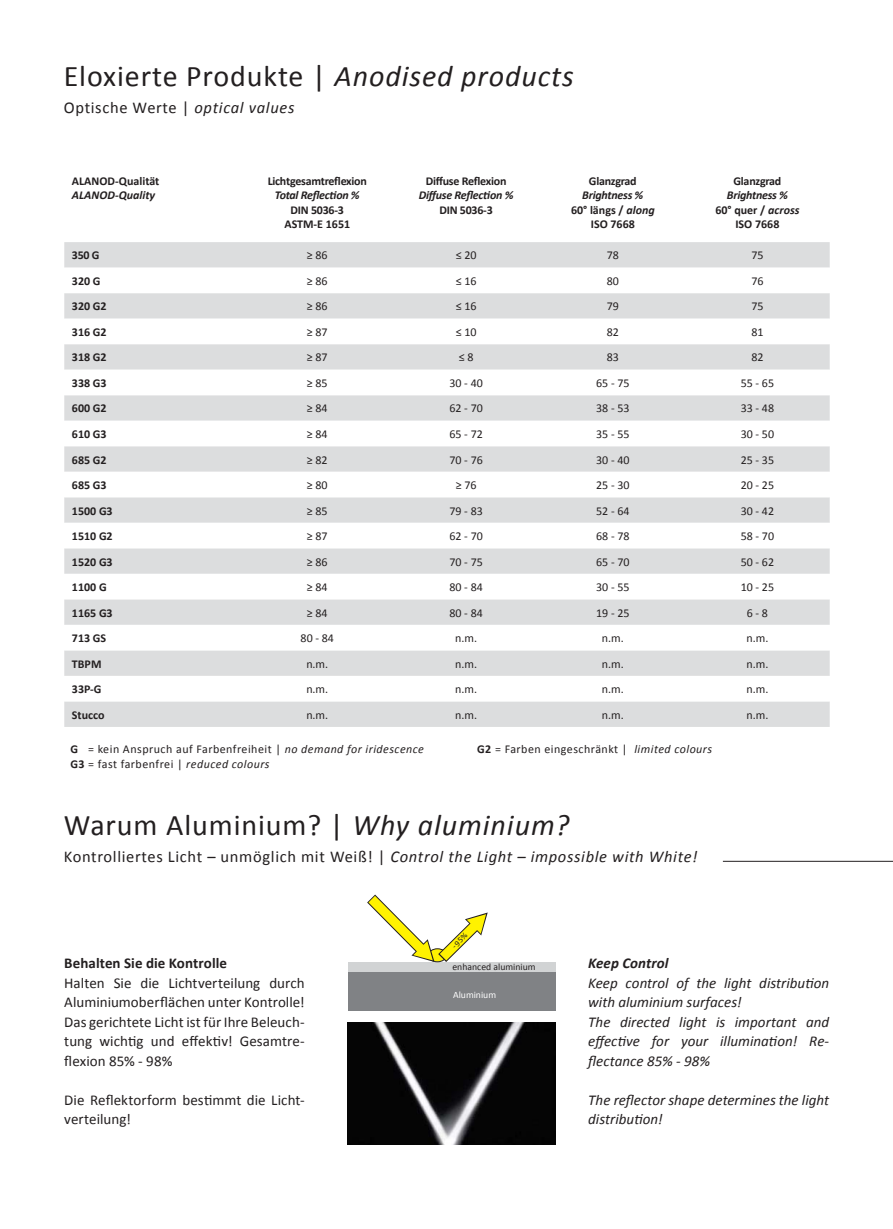
<style>
.page{position:relative;width:893px;height:1229px;background:#fff}
.page>*{position:absolute;margin:0;border:0;box-sizing:border-box;transform-origin:0 0}
.t1{font:30px "Calibri";letter-spacing:.03em;color:#231f20}
.t2{font:16.5px "Calibri";letter-spacing:.04em;color:#231f20}
.t3{font:15px/19.5px "Calibri";color:#231f20;text-align:justify}
.t4{font:italic 15px/19.5px "Calibri";color:#231f20}
.t5{font:700 15px "Calibri";letter-spacing:.005em;color:#231f20}
.t6{font:italic 700 15px "Calibri";letter-spacing:.005em;color:#231f20}
.t7{font:12px "Calibri";color:#231f20}
.t8{font:700 12px/14.4px "Calibri";color:#231f20;text-align:center}
.t9{font:12px "Calibri";letter-spacing:.04em;color:#231f20}
.t10{font:italic 700 12px/14.4px "Calibri";letter-spacing:-.02em;color:#231f20;text-align:center}
.t11{font:700 12px "Calibri";letter-spacing:-.02em;color:#231f20}
.t12{font:italic 700 12px "Calibri";color:#231f20}
.t13{font:9.75px "Calibri";color:#231f20}
.t14{font:9.75px "Calibri";color:#fff}
.t15{font:8.25px "Calibri";color:#231f20}
.s1{font-style:italic}
.s2{font-style:normal}
.s3{font-weight:700}
</style>
<div class="page">
<div style="left:64px;top:242px;width:766px;height:485px;background:#dcddde"></div>
<svg style="left:64px;top:268px;width:766px;height:433px"></svg>
<img style="left:348px;top:1023px;width:207px;height:121px">
<div style="left:348px;top:962px;width:207px;height:14px;background:#d1d3d4"></div>
<svg style="left:367px;top:894px;width:121px;height:68px"></svg>
<div style="left:348px;top:972px;width:207px;height:38px;background:#808285"></div>
<hr style="left:723px;top:861px;width:170px;height:1px;background:#231f20">
<h1 class="t1" style="left:64px;top:64px;width:511px">Eloxierte Produkte | <span class="s1">Anodised products</span></h1>
<h2 class="t2" style="left:64px;top:101px;width:232px">Optische Werte | <span class="s1">optical values</span></h2>
<p class="t8" style="left:72px;top:175px;width:89px">ALANOD-Qualität</p>
<p class="t12" style="left:72px;top:190px;width:85px">ALANOD-Quality</p>
<p class="t11" style="left:268px;top:176px;width:101px">Lichtgesamtreflexion</p>
<p class="t10" style="left:275px;top:189px;width:86px">Total Reflection %</p>
<p class="t8" style="left:284px;top:203px;width:67px">DIN 5036-3<br>ASTM-E 1651</p>
<p class="t11" style="left:426px;top:176px;width:82px">Diffuse Reflexion</p>
<p class="t10" style="left:419px;top:189px;width:96px">Diffuse Reflection %</p>
<p class="t8" style="left:439px;top:203px;width:55px">DIN 5036-3</p>
<p class="t11" style="left:589px;top:176px;width:49px">Glanzgrad</p>
<p class="t10" style="left:571px;top:189px;width:85px">Brightness %<br><span class="s2">60° längs /</span> along<br><span class="s2">ISO 7668</span></p>
<p class="t11" style="left:733px;top:176px;width:49px">Glanzgrad</p>
<p class="t10" style="left:715px;top:189px;width:86px">Brightness %<br><span class="s2">60° quer /</span> across<br><span class="s2">ISO 7668</span></p>
<p class="t8" style="left:72px;top:249px;width:29px">350 G</p>
<p class="t7" style="left:307px;top:250px;width:22px">≥ 86</p>
<p class="t7" style="left:456px;top:250px;width:22px">≤ 20</p>
<p class="t7" style="left:607px;top:250px;width:14px">78</p>
<p class="t7" style="left:751px;top:250px;width:14px">75</p>
<p class="t8" style="left:72px;top:275px;width:30px">320 G</p>
<p class="t7" style="left:307px;top:276px;width:22px">≥ 86</p>
<p class="t7" style="left:456px;top:276px;width:22px">≤ 16</p>
<p class="t7" style="left:607px;top:276px;width:14px">80</p>
<p class="t7" style="left:751px;top:276px;width:14px">76</p>
<p class="t8" style="left:72px;top:300px;width:36px">320 G2</p>
<p class="t7" style="left:307px;top:301px;width:22px">≥ 86</p>
<p class="t7" style="left:456px;top:301px;width:22px">≤ 16</p>
<p class="t7" style="left:607px;top:301px;width:14px">79</p>
<p class="t7" style="left:751px;top:301px;width:14px">75</p>
<p class="t8" style="left:72px;top:326px;width:36px">316 G2</p>
<p class="t7" style="left:307px;top:327px;width:22px">≥ 87</p>
<p class="t7" style="left:456px;top:327px;width:22px">≤ 10</p>
<p class="t7" style="left:607px;top:327px;width:14px">82</p>
<p class="t7" style="left:751px;top:327px;width:14px">81</p>
<p class="t8" style="left:72px;top:351px;width:36px">318 G2</p>
<p class="t7" style="left:307px;top:352px;width:22px">≥ 87</p>
<p class="t7" style="left:459px;top:352px;width:16px">≤ 8</p>
<p class="t7" style="left:607px;top:352px;width:14px">83</p>
<p class="t7" style="left:751px;top:352px;width:14px">82</p>
<p class="t8" style="left:72px;top:377px;width:36px">338 G3</p>
<p class="t7" style="left:307px;top:378px;width:22px">≥ 85</p>
<p class="t7" style="left:449px;top:378px;width:35px">30 - 40</p>
<p class="t7" style="left:596px;top:378px;width:35px">65 - 75</p>
<p class="t7" style="left:741px;top:378px;width:35px">55 - 65</p>
<p class="t8" style="left:72px;top:402px;width:36px">600 G2</p>
<p class="t7" style="left:307px;top:403px;width:22px">≥ 84</p>
<p class="t7" style="left:449px;top:403px;width:35px">62 - 70</p>
<p class="t7" style="left:596px;top:403px;width:35px">38 - 53</p>
<p class="t7" style="left:741px;top:403px;width:35px">33 - 48</p>
<p class="t8" style="left:72px;top:428px;width:36px">610 G3</p>
<p class="t7" style="left:307px;top:429px;width:22px">≥ 84</p>
<p class="t7" style="left:449px;top:429px;width:35px">65 - 72</p>
<p class="t7" style="left:596px;top:429px;width:35px">35 - 55</p>
<p class="t7" style="left:741px;top:429px;width:35px">30 - 50</p>
<p class="t8" style="left:72px;top:453px;width:36px">685 G2</p>
<p class="t7" style="left:307px;top:454px;width:22px">≥ 82</p>
<p class="t7" style="left:449px;top:454px;width:35px">70 - 76</p>
<p class="t7" style="left:596px;top:454px;width:35px">30 - 40</p>
<p class="t7" style="left:741px;top:454px;width:35px">25 - 35</p>
<p class="t8" style="left:72px;top:479px;width:36px">685 G3</p>
<p class="t7" style="left:307px;top:480px;width:22px">≥ 80</p>
<p class="t7" style="left:456px;top:480px;width:22px">≥ 76</p>
<p class="t7" style="left:596px;top:480px;width:35px">25 - 30</p>
<p class="t7" style="left:741px;top:480px;width:35px">20 - 25</p>
<p class="t8" style="left:72px;top:504px;width:42px">1500 G3</p>
<p class="t7" style="left:307px;top:505px;width:22px">≥ 85</p>
<p class="t7" style="left:449px;top:505px;width:35px">79 - 83</p>
<p class="t7" style="left:596px;top:505px;width:35px">52 - 64</p>
<p class="t7" style="left:741px;top:505px;width:35px">30 - 42</p>
<p class="t8" style="left:72px;top:530px;width:42px">1510 G2</p>
<p class="t7" style="left:307px;top:531px;width:22px">≥ 87</p>
<p class="t7" style="left:449px;top:531px;width:35px">62 - 70</p>
<p class="t7" style="left:596px;top:531px;width:35px">68 - 78</p>
<p class="t7" style="left:741px;top:531px;width:35px">58 - 70</p>
<p class="t8" style="left:72px;top:555px;width:42px">1520 G3</p>
<p class="t7" style="left:307px;top:557px;width:22px">≥ 86</p>
<p class="t7" style="left:449px;top:557px;width:35px">70 - 75</p>
<p class="t7" style="left:596px;top:557px;width:35px">65 - 70</p>
<p class="t7" style="left:741px;top:557px;width:35px">50 - 62</p>
<p class="t8" style="left:72px;top:581px;width:36px">1100 G</p>
<p class="t7" style="left:307px;top:582px;width:22px">≥ 84</p>
<p class="t7" style="left:449px;top:582px;width:35px">80 - 84</p>
<p class="t7" style="left:596px;top:582px;width:35px">30 - 55</p>
<p class="t7" style="left:741px;top:582px;width:35px">10 - 25</p>
<p class="t8" style="left:72px;top:606px;width:42px">1165 G3</p>
<p class="t7" style="left:307px;top:608px;width:22px">≥ 84</p>
<p class="t7" style="left:449px;top:608px;width:35px">80 - 84</p>
<p class="t7" style="left:596px;top:608px;width:35px">19 - 25</p>
<p class="t7" style="left:747px;top:608px;width:23px">6 - 8</p>
<p class="t8" style="left:72px;top:632px;width:36px">713 GS</p>
<p class="t7" style="left:301px;top:633px;width:35px">80 - 84</p>
<p class="t7" style="left:455px;top:633px;width:23px">n.m.</p>
<p class="t7" style="left:602px;top:633px;width:23px">n.m.</p>
<p class="t7" style="left:746px;top:633px;width:23px">n.m.</p>
<p class="t8" style="left:72px;top:657px;width:31px">TBPM</p>
<p class="t7" style="left:306px;top:659px;width:23px">n.m.</p>
<p class="t7" style="left:455px;top:659px;width:23px">n.m.</p>
<p class="t7" style="left:602px;top:659px;width:23px">n.m.</p>
<p class="t7" style="left:746px;top:659px;width:23px">n.m.</p>
<p class="t8" style="left:72px;top:683px;width:31px">33P-G</p>
<p class="t7" style="left:306px;top:684px;width:23px">n.m.</p>
<p class="t7" style="left:455px;top:684px;width:23px">n.m.</p>
<p class="t7" style="left:602px;top:684px;width:23px">n.m.</p>
<p class="t7" style="left:746px;top:684px;width:23px">n.m.</p>
<p class="t8" style="left:72px;top:708px;width:34px">Stucco</p>
<p class="t7" style="left:306px;top:710px;width:23px">n.m.</p>
<p class="t7" style="left:455px;top:710px;width:23px">n.m.</p>
<p class="t7" style="left:602px;top:710px;width:23px">n.m.</p>
<p class="t7" style="left:746px;top:710px;width:23px">n.m.</p>
<p class="t9" style="left:70px;top:744px;width:355px"><span class="s3">G</span> = kein Anspruch auf Farbenfreiheit | <span class="s1">no demand for iridescence</span></p>
<p class="t9" style="left:477px;top:744px;width:237px"><span class="s3">G2</span> = Farben eingeschränkt | <span class="s1">limited colours</span></p>
<p class="t9" style="left:70px;top:759px;width:201px"><span class="s3">G3</span> = fast farbenfrei | <span class="s1">reduced colours</span></p>
<h1 class="t1" style="left:64px;top:813px;width:507px">Warum Aluminium? | <span class="s1">Why aluminium?</span></h1>
<h2 class="t2" style="left:64px;top:850px;width:635px">Kontrolliertes Licht – unmöglich mit Weiß! | <span class="s1">Control the Light – impossible with White!</span></h2>
<p class="t5" style="left:64px;top:957px;width:164px">Behalten Sie die Kontrolle</p>
<p class="t3" style="left:64px;top:974px;width:242px">Halten Sie die Lichtverteilung durch Aluminiumoberflächen unter Kontrolle!<br>Das gerichtete Licht ist für Ihre Beleuch&shy;tung wichtig und effektiv! Gesamtre&shy;flexion 85% - 98%</p>
<p class="t3" style="left:64px;top:1091px;width:242px">Die Reflektorform bestimmt die Licht&shy;verteilung!</p>
<p class="t15" style="left:451px;top:945px;width:20px;rotate:-45deg">- 95%</p>
<p class="t13" style="left:452px;top:963px;width:85px">enhanced aluminium</p>
<p class="t14" style="left:453px;top:990px;width:45px">Aluminium</p>
<p class="t6" style="left:588px;top:957px;width:82px">Keep Control</p>
<p class="t4" style="left:588px;top:974px;width:242px">Keep control of the light distribution with aluminium surfaces!<br>The directed light is important and effective for your illumination! Re&shy;flectance 85% - 98%</p>
<p class="t4" style="left:588px;top:1091px;width:242px">The reflector shape determines the light distribution!</p>
</div>
